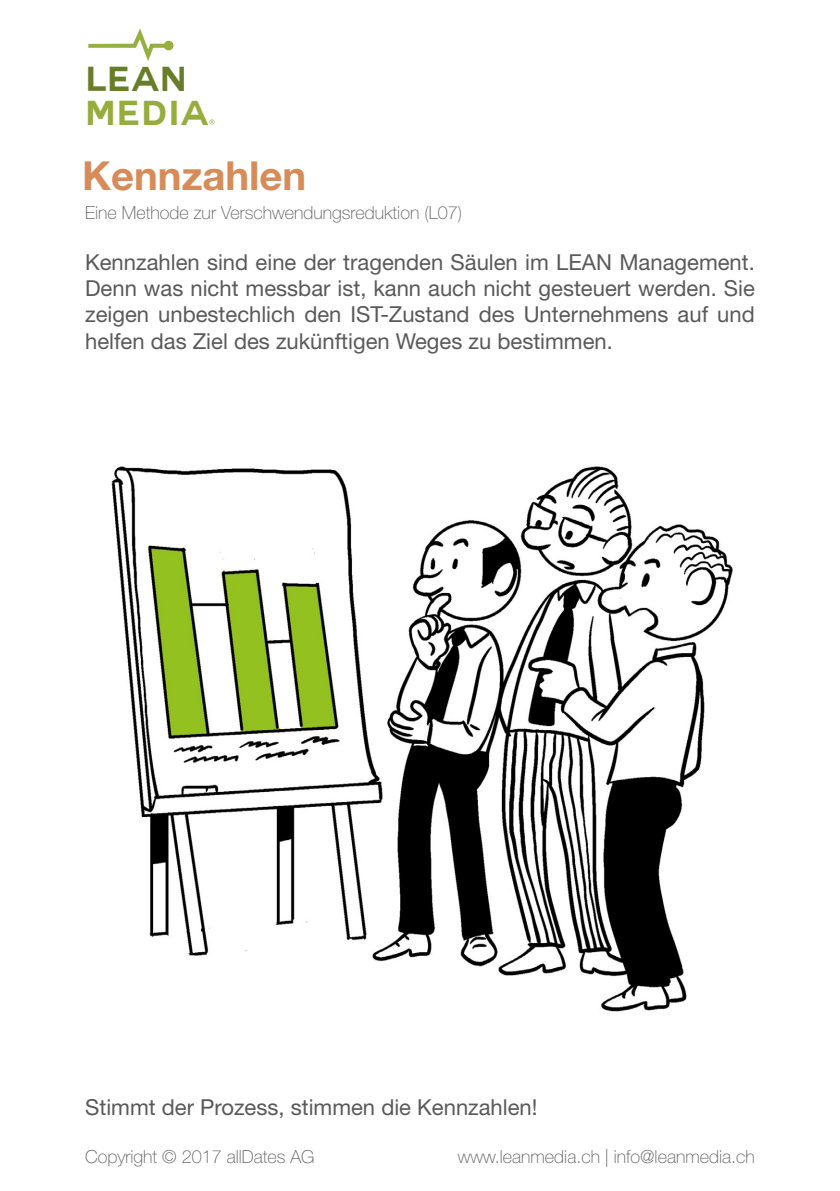
<style>
.page{position:relative;width:840px;height:1191px;background:#fff}
.page>*{position:absolute;margin:0;border:0;box-sizing:border-box;transform-origin:0 0}
.t1{font:700 40px "Helvetica Neue LT Std";color:#d68b58}
.t2{font:700 33.8px "Couture";letter-spacing:.06em;color:#96ad3e}
.t3{font:700 33.8px "Couture";color:#677d29}
.t4{font:22px/26.4px "Helvetica Neue LT Std";color:#595959;text-align:justify}
.t5{font:100 18px "Helvetica Neue LT Std";color:#595959}
</style>
<div class="page">
<img style="left:111px;top:466px;width:622px;height:546px">
<svg style="left:88px;top:28px;width:78px;height:33px"></svg>
<div style="left:164px;top:41px;width:9px;height:9px;background:#96af41;border-radius:50%"></div>
<svg style="left:209px;top:119px;width:5px;height:6px"></svg>
<h2 class="t3" style="left:86px;top:63px;width:101px">LEAN</h2>
<h2 class="t2" style="left:85px;top:97px;width:125px">Media</h2>
<h1 class="t1" style="left:82px;top:151px;width:225px">Kennzahlen</h1>
<p class="t5" style="left:85px;top:202px;width:378px">Eine Methode zur Verschwendungsreduktion (L07)</p>
<p class="t4" style="left:85px;top:248px;width:671px">Kennzahlen sind eine der tragenden Säulen im LEAN Management.<br>Denn was nicht messbar ist, kann auch nicht gesteuert werden. Sie zeigen unbestechlich den IST-Zustand des Unternehmens auf und helfen das Ziel des zukünftigen Weges zu bestimmen.</p>
<p class="t4" style="left:85px;top:1093px;width:453px">Stimmt der Prozess, stimmen die Kennzahlen!</p>
<p class="t5" style="left:85px;top:1146px;width:231px">Copyright © 2017 allDates AG</p>
<p class="t5" style="left:457px;top:1146px;width:298px">www.leanmedia.ch | info@leanmedia.ch</p>
</div>
